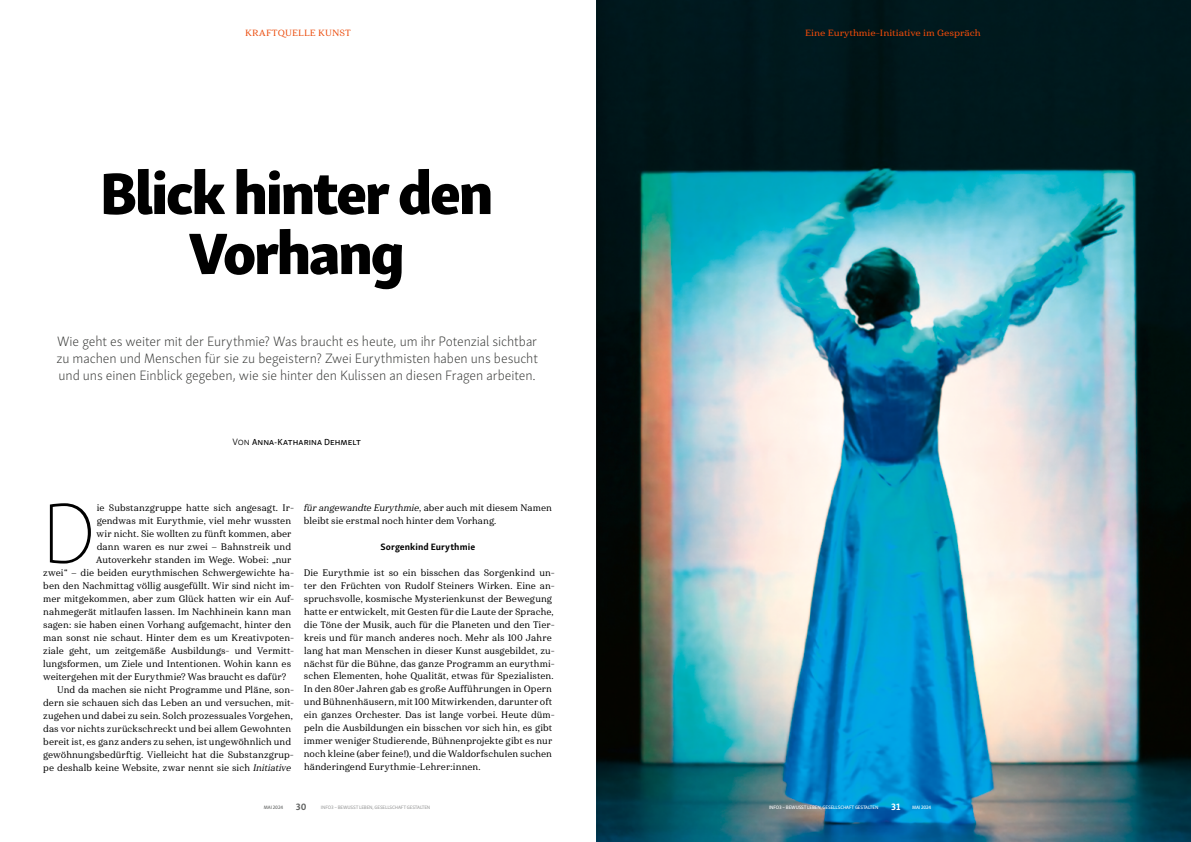
<style>
.page{position:relative;width:1191px;height:842px;background:#fff}
.page>*{position:absolute;margin:0;border:0;box-sizing:border-box;transform-origin:0 0}
.t1{font:100 87.1px "Skolar Sans Latn";color:#000}
.t2{font:60px/60px "Skolar Sans Latn Eb";letter-spacing:-.04em;color:#000;text-align:center}
.t3{font:14px/17px "Skolar Sans Latn El";letter-spacing:-.01em;color:#383937;text-align:justify}
.t4{font:9.5px/13px "Haboro Serif Nor Med";letter-spacing:.005em;color:#000}
.t5{font:700 9.5px "Skolar Sans Latn";letter-spacing:.01em;color:#000}
.t6{font:700 9.5px "Skolar Sans Latn";color:#626463}
.t7{font:9px "Haboro Serif Ext Dem";color:#eb4a0a}
.t8{font:9px "Skolar Sans Latn Me";letter-spacing:.005em;color:#000}
.t9{font:500 expanded 9px "Haboro Serif";letter-spacing:.02em;color:#eb4a0a}
.t10{font:5px "Skolar Sans Latn Me";letter-spacing:-.03em;color:#fff}
.t11{font:5px "Skolar Sans Latn Me";letter-spacing:-.03em;color:#9d9e9e}
.t12{font:5px "Skolar Sans Latn Me";letter-spacing:-.03em;color:#626463}
.s1{font-family:"Skolar Sans Latn";font-weight:300;font-size:9.5px}
.s2{font-family:"Haboro Serif Nor Med It"}
.s3{font-family:"Skolar Sans Latn";font-weight:700;font-size:9.5px}
</style>
<div class="page">
<img style="left:596px;top:0;width:595px;height:842px">
<p class="t9" style="left:245px;top:27px;width:107px">KRAFTQUELLE KUNST</p>
<h2 class="t2" style="left:100px;top:157px;width:395px">Blick hinter den<br>Vorhang</h2>
<p class="t3" style="left:56px;top:332px;width:483px">Wie geht es weiter mit der Eurythmie? Was braucht es heute, um ihr Potenzial sichtbar zu machen und Menschen für sie zu begeistern? Zwei Eurythmisten haben uns besucht und uns einen Einblick gegeben, wie sie hinter den Kulissen an diesen Fragen arbeiten.</p>
<p class="t8" style="left:232px;top:435px;width:130px"><span class="s1">Von</span> Anna-Katharina Dehmelt</p>
<h1 class="t1" style="left:41px;top:472px;width:57px">D</h1>
<p class="t4" style="left:97px;top:501px;width:199px">ie Substanzgruppe hatte sich angesagt. Ir-</p>
<p class="t4" style="left:97px;top:514px;width:196px">gendwas mit Eurythmie, viel mehr wussten</p>
<p class="t4" style="left:97px;top:527px;width:196px">wir nicht. Sie wollten zu fünft kommen, aber</p>
<p class="t4" style="left:97px;top:540px;width:196px">dann waren es nur zwei – Bahnstreik und</p>
<p class="t4" style="left:96px;top:553px;width:197px">Autoverkehr standen im Wege. Wobei: „nur</p>
<p class="t4" style="left:43px;top:566px;width:252px">zwei“ – die beiden eurythmischen Schwergewichte ha-</p>
<p class="t4" style="left:43px;top:579px;width:252px">ben den Nachmittag völlig ausgefüllt. Wir sind nicht im-</p>
<p class="t4" style="left:43px;top:592px;width:252px">mer mitgekommen, aber zum Glück hatten wir ein Auf-</p>
<p class="t4" style="left:43px;top:605px;width:249px">nahmegerät mitlaufen lassen. Im Nachhinein kann man</p>
<p class="t4" style="left:43px;top:618px;width:249px">sagen: sie haben einen Vorhang aufgemacht, hinter den</p>
<p class="t4" style="left:43px;top:631px;width:252px">man sonst nie schaut. Hinter dem es um Kreativpoten-</p>
<p class="t4" style="left:43px;top:644px;width:252px">ziale geht, um zeitgemäße Ausbildungs- und Vermitt-</p>
<p class="t4" style="left:43px;top:657px;width:249px">lungsformen, um Ziele und Intentionen. Wohin kann es</p>
<p class="t4" style="left:43px;top:670px;width:245px">weitergehen mit der Eurythmie? Was braucht es dafür?</p>
<p class="t4" style="left:57px;top:683px;width:238px">Und da machen sie nicht Programme und Pläne, son-</p>
<p class="t4" style="left:43px;top:696px;width:252px">dern sie schauen sich das Leben an und versuchen, mit-</p>
<p class="t4" style="left:43px;top:709px;width:251px">zugehen und dabei zu sein. Solch prozessuales Vorgehen,</p>
<p class="t4" style="left:43px;top:722px;width:249px">das vor nichts zurückschreckt und bei allem Gewohnten</p>
<p class="t4" style="left:43px;top:735px;width:249px">bereit ist, es ganz anders zu sehen, ist ungewöhnlich und</p>
<p class="t4" style="left:43px;top:748px;width:252px">gewöhnungsbedürftig. Vielleicht hat die Substanzgrup-</p>
<p class="t4" style="left:43px;top:761px;width:249px">pe deshalb keine Website, zwar nennt sie sich <span class="s2">Initiative</span></p>
<p class="t4" style="left:304px;top:501px;width:249px"><span class="s2">für angewandte Eurythmie</span>, aber auch mit diesem Namen bleibt sie erstmal noch hinter dem Vorhang.</p>
<p class="t5" style="left:380px;top:538px;width:96px">Sorgenkind Eurythmie</p>
<p class="t4" style="left:304px;top:566px;width:252px">Die Eurythmie ist so ein bisschen das Sorgenkind un&shy;ter den Früchten von Rudolf Steiners Wirken. Eine an&shy;spruchsvolle, kosmische Mysterienkunst der Bewegung hatte er entwickelt, mit Gesten für die Laute der Sprache, die Töne der Musik, auch für die Planeten und den Tier&shy;kreis und für manch anderes noch. Mehr als 100 Jahre lang hat man Menschen in dieser Kunst ausgebildet, zu&shy;nächst für die Bühne, das ganze Programm an eurythmi&shy;schen Elementen, hohe Qualität, etwas für Spezialisten.<br>In den 80er Jahren gab es große Aufführungen in Opern und Bühnenhäusern, mit 100 Mitwirkenden, darunter oft ein ganzes Orchester. Das ist lange vorbei. Heute düm&shy;peln die Ausbildungen ein bisschen vor sich hin, es gibt immer weniger Studierende, Bühnenprojekte gibt es nur noch kleine (aber feine!), und die Waldorfschulen suchen händeringend Eurythmie-Lehrer:innen.</p>
<p class="t12" style="left:264px;top:803px;width:21px">MAI 2024</p>
<p class="t6" style="left:296px;top:799px;width:12px">30</p>
<p class="t11" style="left:321px;top:803px;width:111px">INFO3 – BEWUSST LEBEN, GESELLSCHAFT GESTALTEN</p>
<p class="t7" style="left:805px;top:27px;width:177px">Eine Eurythmie-Initiative im Gespräch</p>
<p class="t10" style="left:769px;top:803px;width:111px">INFO3 – BEWUSST LEBEN, GESELLSCHAFT GESTALTEN</p>
<p class="t10" style="left:891px;top:803px;width:42px"><span class="s3">31</span> MAI 2024</p>
</div>
